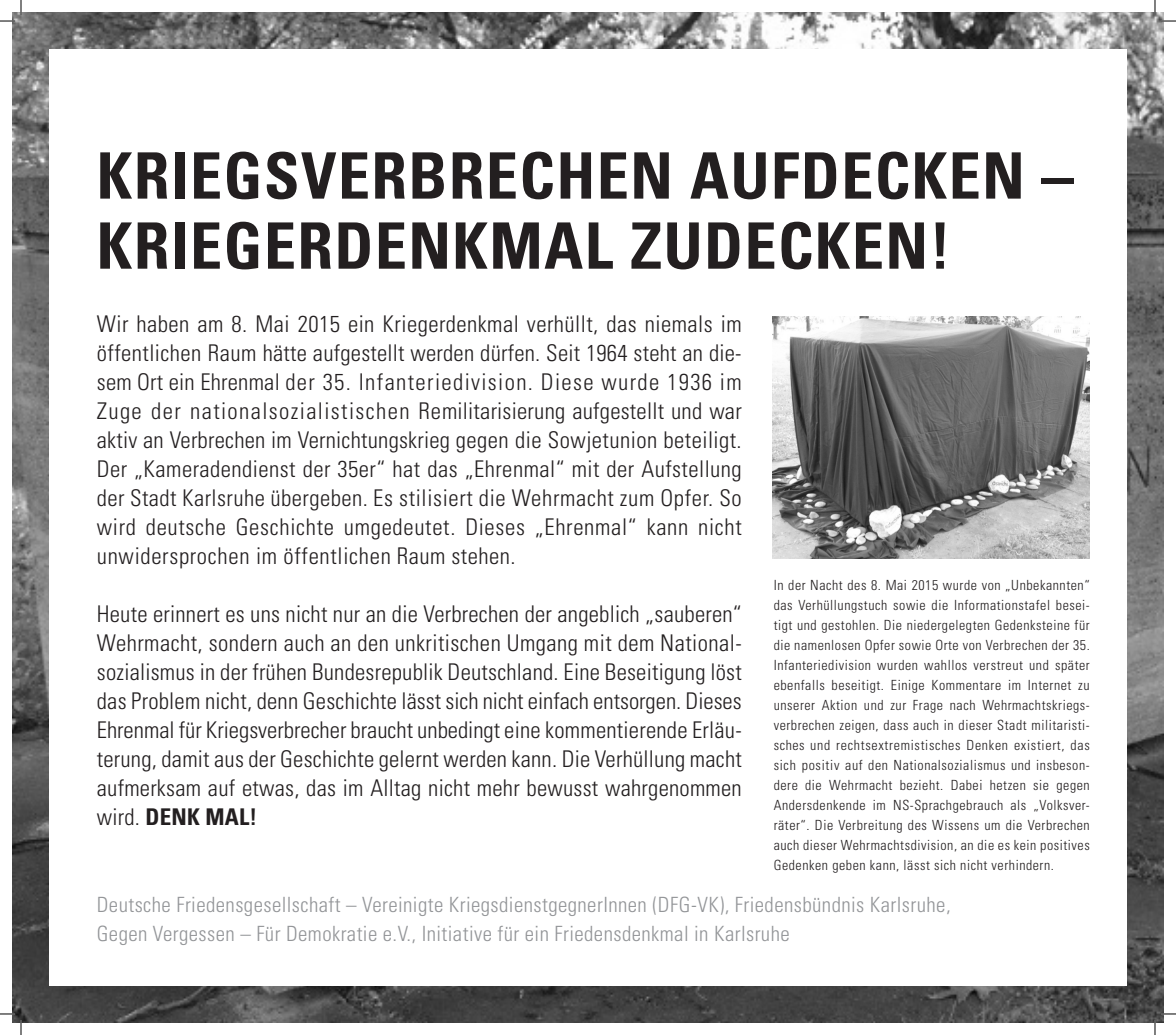
<style>
.page{position:relative;width:1176px;height:1035px;background:#fff}
.page>*{position:absolute;margin:0;border:0;box-sizing:border-box;transform-origin:0 0}
.t1{font:700 condensed 64px/70px "Univers LT Std";letter-spacing:.02em;color:#231f20}
.t2{font:300 condensed 23px/29px "Univers LT Std";letter-spacing:.015em;color:#231f20;text-align:justify}
.t3{font:300 condensed 21px/29px "Univers LT Std";letter-spacing:.02em;color:#939598}
.t4{font:300 condensed 14px/20px "Univers LT Std";letter-spacing:.04em;color:#231f20;text-align:justify}
.s1{font-weight:700}
.s2{font-family:"Frutiger For Karlsruhe"}
</style>
<div class="page">
<img style="left:12px;top:12px;width:1151px;height:1010px">
<div style="left:49px;top:49px;width:1078px;height:936px;background:#fff"></div>
<img style="left:772px;top:317px;width:318px;height:241px">
<svg style="left:0;top:0;width:22px;height:22px"></svg>
<svg style="left:0;top:1013px;width:22px;height:21px"></svg>
<svg style="left:1154px;top:0;width:22px;height:22px"></svg>
<svg style="left:1154px;top:1013px;width:22px;height:21px"></svg>
<h1 class="t1" style="left:97px;top:140px;width:978px">KRIEGSVERBRECHEN AUFDECKEN –<br>KRIEGERDENKMAL ZUDECKEN!</h1>
<p class="t2" style="left:97px;top:309px;width:646px">Wir haben am 8. Mai 2015 ein Kriegerdenkmal verhüllt, das niemals im öffentlichen Raum hätte aufgestellt werden dürfen. Seit 1964 steht an die&shy;sem Ort ein Ehrenmal der 35. Infanteriedivision. Diese wurde 1936 im Zuge der nationalsozialistischen Remilitarisierung aufgestellt und war aktiv an Verbrechen im Vernichtungskrieg gegen die Sowjetunion beteiligt.<br>Der „Kameradendienst der 35er“ hat das „Ehrenmal“ mit der Aufstellung der Stadt Karlsruhe übergeben. Es stilisiert die Wehrmacht zum Opfer. So wird deutsche Geschichte umgedeutet. Dieses „Ehrenmal“ kann nicht unwidersprochen im öffentlichen Raum stehen.</p>
<p class="t2" style="left:97px;top:599px;width:646px">Heute erinnert es uns nicht nur an die Verbrechen der angeblich „sauberen“ Wehrmacht, sondern auch an den unkritischen Umgang mit dem National&shy;sozialismus in der frühen Bundesrepublik Deutschland. Eine Beseitigung löst das Problem nicht, denn Geschichte lässt sich nicht einfach entsorgen. Dieses Ehrenmal für Kriegsverbrecher braucht unbedingt eine kommentierende Erläu&shy;terung, damit aus der Geschichte gelernt werden kann. Die Verhüllung macht aufmerksam auf etwas, das im Alltag nicht mehr bewusst wahrgenommen wird. <span class="s1">DENK MAL!</span></p>
<p class="t4" style="left:774px;top:575px;width:318px">In der Nacht des 8. Mai 2015 wurde von „Unbekannten“ das Verhüllungstuch sowie die Informationstafel besei&shy;tigt und gestohlen. Die niedergelegten Gedenksteine für die namenlosen Opfer sowie Orte von Verbrechen der 35.<br>Infanteriedivision wurden wahllos verstreut und später ebenfalls beseitigt. Einige Kommentare im Internet zu unserer Aktion und zur Frage nach Wehrmachtskriegs&shy;verbrechen zeigen, dass auch in dieser Stadt militaristi&shy;sches und rechtsextremistisches Denken existiert, das sich positiv auf den Nationalsozialismus und insbeson&shy;dere die Wehrmacht bezieht. Dabei hetzen sie gegen Andersdenkende im NS-Sprachgebrauch als „Volksver&shy;räter“. Die Verbreitung des Wissens um die Verbrechen auch dieser Wehrmachtsdivision, an die es kein positives Gedenken geben kann, lässt sich nicht verhindern.</p>
<p class="t3" style="left:97px;top:889px;width:855px">Deutsche Friedensgesellschaft <span class="s2">–</span> Vereinigte KriegsdienstgegnerInnen (DFG-VK), Friedensbündnis Karlsruhe,<br>Gegen Vergessen <span class="s2">–</span> Für Demokratie e.V., Initiative für ein Friedensdenkmal in Karlsruhe</p>
</div>
